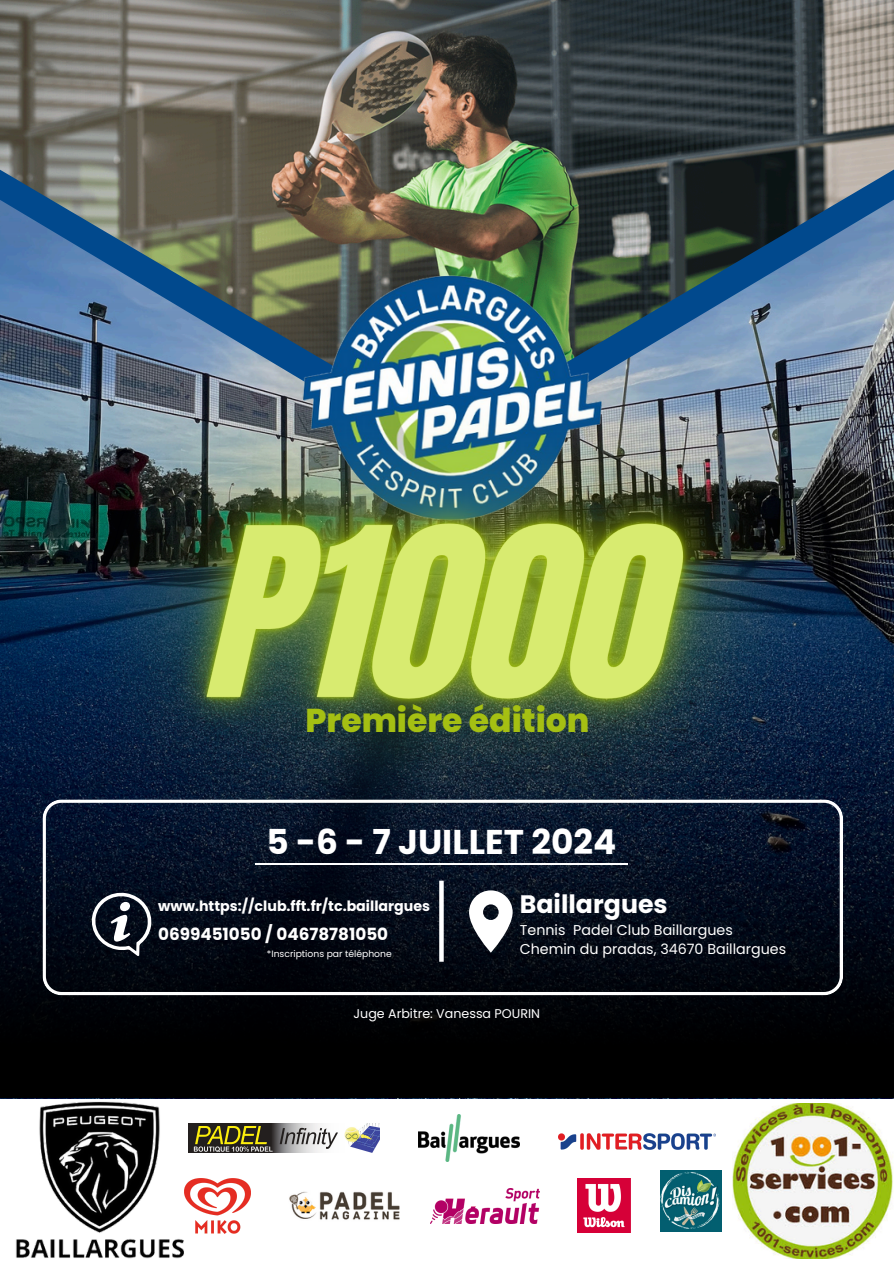
<style>
.page{position:relative;width:894px;height:1264px;background:#fff}
.page>*{position:absolute;margin:0;border:0;box-sizing:border-box;transform-origin:0 0}
.t1{font:700 34.35px "Poppins";color:#fff}
.t2{font:800 33px "Poppins";color:#a5bf15}
.t3{font:700 25.2px "Poppins";color:#fff}
.t4{font:700 16.8px "Poppins";color:#fff}
.t5{font:14.25px/19px "Poppins";color:#fff}
.t6{font:700 14.25px "Poppins";color:#fff}
.t7{font:12.6px "Poppins";color:#fff}
.t8{font:9.15px "Poppins";color:#fff}
</style>
<div class="page">
<img style="left:0;top:971px;width:893px;height:126px">
<img style="left:0;top:0;width:893px;height:260px">
<img style="left:229px;top:203px;width:434px;height:57px">
<img style="left:732px;top:1103px;width:161px;height:155px">
<img style="left:218px;top:1123px;width:161px;height:29px">
<img style="left:218px;top:1178px;width:33px;height:55px">
<img style="left:289px;top:1191px;width:110px;height:29px">
<img style="left:418px;top:1114px;width:101px;height:47px">
<img style="left:430px;top:1188px;width:109px;height:35px">
<img style="left:558px;top:1133px;width:157px;height:17px">
<img style="left:577px;top:1178px;width:53px;height:54px">
<img style="left:660px;top:1170px;width:61px;height:61px">
<svg style="left:43px;top:971px;width:799px;height:24px;background:#23252b"></svg>
<img style="left:0;top:1049px;width:218px;height:210px">
<img style="left:0;top:260px;width:893px;height:711px">
<p class="t2" style="left:305px;top:697px;width:285px">Première édition</p>
<p class="t1" style="left:266px;top:817px;width:351px">5 -6 - 7 JUILLET 2024</p>
<p class="t3" style="left:519px;top:886px;width:149px">Baillargues</p>
<p class="t5" style="left:519px;top:920px;width:268px">Tennis Padel Club Baillargues<br>Chemin du pradas, 34670 Baillargues</p>
<p class="t6" style="left:158px;top:896px;width:273px">www.https://club.fft.fr/tc.baillargues</p>
<p class="t4" style="left:158px;top:922px;width:231px">0699451050 / 04678781050</p>
<p class="t8" style="left:267px;top:947px;width:126px">*Inscriptions par téléphone</p>
<p class="t7" style="left:353px;top:1005px;width:188px">Juge Arbitre: Vanessa POURIN</p>
</div>
